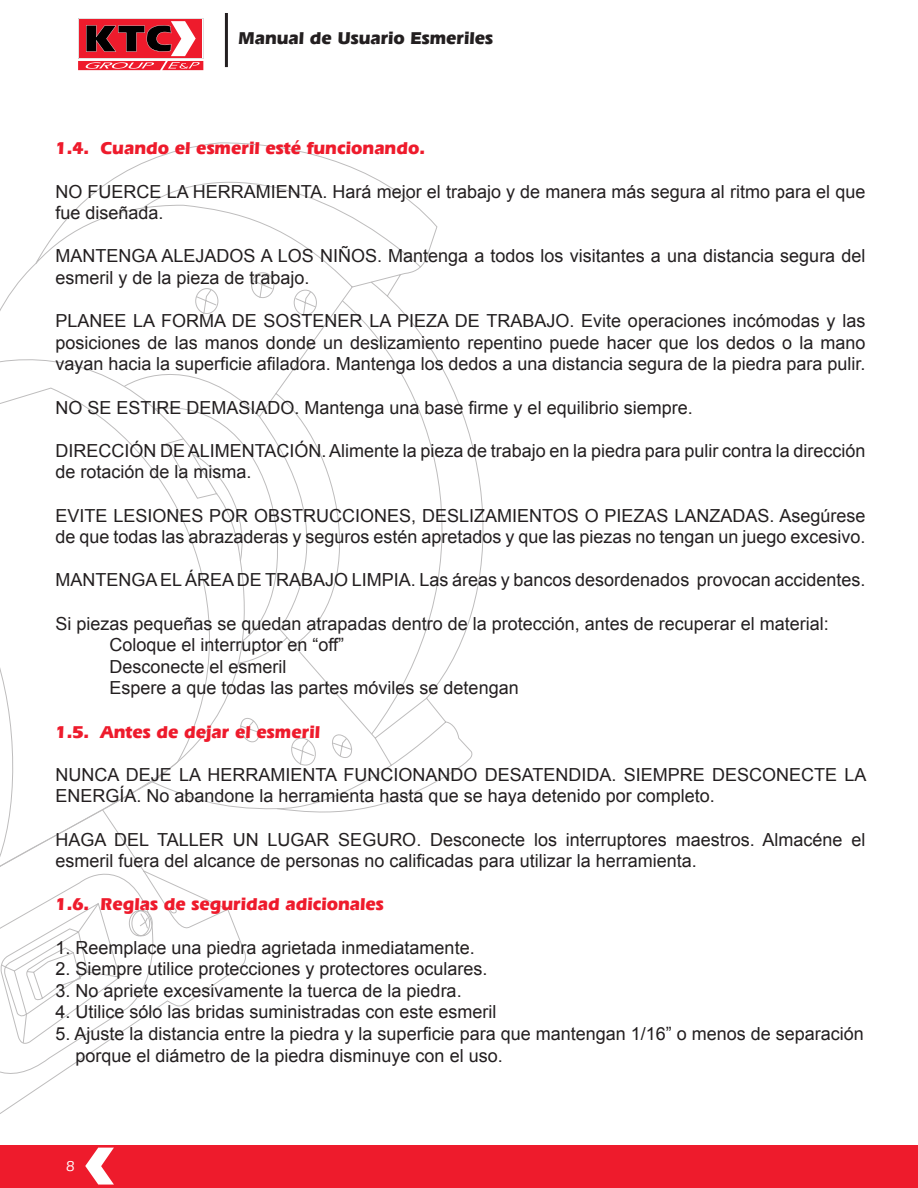
<style>
.page{position:relative;width:918px;height:1188px;background:#fff}
.page>*{position:absolute;margin:0;border:0;box-sizing:border-box;transform-origin:0 0}
.t1{font:18px/21.6px "Arial";color:#231f20}
.t2{font:700 18px "Eras IT Cby BT";color:#ee1b2c}
.t3{font:700 18px "Eras IT Cby BT";color:#231f20}
.t4{font:500 15px "Eras IT Cby BT";color:#fff}
</style>
<div class="page">
<svg style="left:26px;top:143px;width:412px;height:130px"></svg>
<svg style="left:0;top:273px;width:483px;height:841px"></svg>
<div style="left:0;top:1145px;width:918px;height:43px;background:#ee1b2c"></div>
<svg style="left:85px;top:1148px;width:29px;height:37px"></svg>
<hr style="left:225px;top:13px;width:3px;height:54px;background:#231f20">
<svg style="left:78px;top:18px;width:125px;height:52px;background:#c14650"></svg>
<p class="t3" style="left:239px;top:27px;width:256px">Manual de Usuario Esmeriles</p>
<p class="t2" style="left:55px;top:137px;width:371px">1.4. Cuando el esmeril esté funcionando.</p>
<p class="t1" style="left:55px;top:181px;width:811px">NO FUERCE LA HERRAMIENTA. Hará mejor el trabajo y de manera más segura al ritmo para el que fue diseñada.</p>
<p class="t1" style="left:55px;top:245px;width:811px">MANTENGA ALEJADOS A LOS NIÑOS. Mantenga a todos los visitantes a una distancia segura del esmeril y de la pieza de trabajo.</p>
<p class="t1" style="left:55px;top:310px;width:811px;text-align:justify">PLANEE LA FORMA DE SOSTENER LA PIEZA DE TRABAJO. Evite operaciones incómodas y las posiciones de las manos donde un deslizamiento repentino puede hacer que los dedos o la mano vayan hacia la superficie afiladora. Mantenga los dedos a una distancia segura de la piedra para pulir.</p>
<p class="t1" style="left:55px;top:397px;width:639px">NO SE ESTIRE DEMASIADO. Mantenga una base firme y el equilibrio siempre.</p>
<p class="t1" style="left:55px;top:440px;width:811px">DIRECCIÓN DE ALIMENTACIÓN. Alimente la pieza de trabajo en la piedra para pulir contra la dirección de rotación de la misma.</p>
<p class="t1" style="left:55px;top:505px;width:811px">EVITE LESIONES POR OBSTRUCCIONES, DESLIZAMIENTOS O PIEZAS LANZADAS. Asegúrese de que todas las abrazaderas y seguros estén apretados y que las piezas no tengan un juego excesivo.</p>
<p class="t1" style="left:55px;top:569px;width:811px">MANTENGA EL ÁREA DE TRABAJO LIMPIA. Las áreas y bancos desordenados provocan accidentes.</p>
<p class="t1" style="left:109px;top:613px;width:721px;text-indent:-54px">Si piezas pequeñas se quedan atrapadas dentro de la protección, antes de recuperar el material:<br>Coloque el interruptor en “off”<br>Desconecte el esmeril<br>Espere a que todas las partes móviles se detengan</p>
<p class="t2" style="left:55px;top:720px;width:266px">1.5. Antes de dejar el esmeril</p>
<p class="t1" style="left:55px;top:764px;width:812px">NUNCA DEJE LA HERRAMIENTA FUNCIONANDO DESATENDIDA. SIEMPRE DESCONECTE LA<br>ENERGÍA. No abandone la herramienta hasta que se haya detenido por completo.</p>
<p class="t1" style="left:55px;top:829px;width:811px">HAGA DEL TALLER UN LUGAR SEGURO. Desconecte los interruptores maestros. Almacéne el esmeril fuera del alcance de personas no calificadas para utilizar la herramienta.</p>
<p class="t2" style="left:55px;top:893px;width:330px">1.6. Reglas de seguridad adicionales</p>
<p class="t1" style="left:55px;top:937px;width:421px">1. Reemplace una piedra agrietada inmediatamente.</p>
<p class="t1" style="left:55px;top:958px;width:434px">2. Siempre utilice protecciones y protectores oculares.</p>
<p class="t1" style="left:55px;top:980px;width:408px">3. No apriete excesivamente la tuerca de la piedra.</p>
<p class="t1" style="left:55px;top:1001px;width:443px">4. Utilice sólo las bridas suministradas con este esmeril</p>
<p class="t1" style="left:76px;top:1023px;width:790px;text-indent:-20px">5. Ajuste la distancia entre la piedra y la superficie para que mantengan 1/16” o menos de separación porque el diámetro de la piedra disminuye con el uso.</p>
<p class="t4" style="left:67px;top:1157px;width:10px">8</p>
</div>
